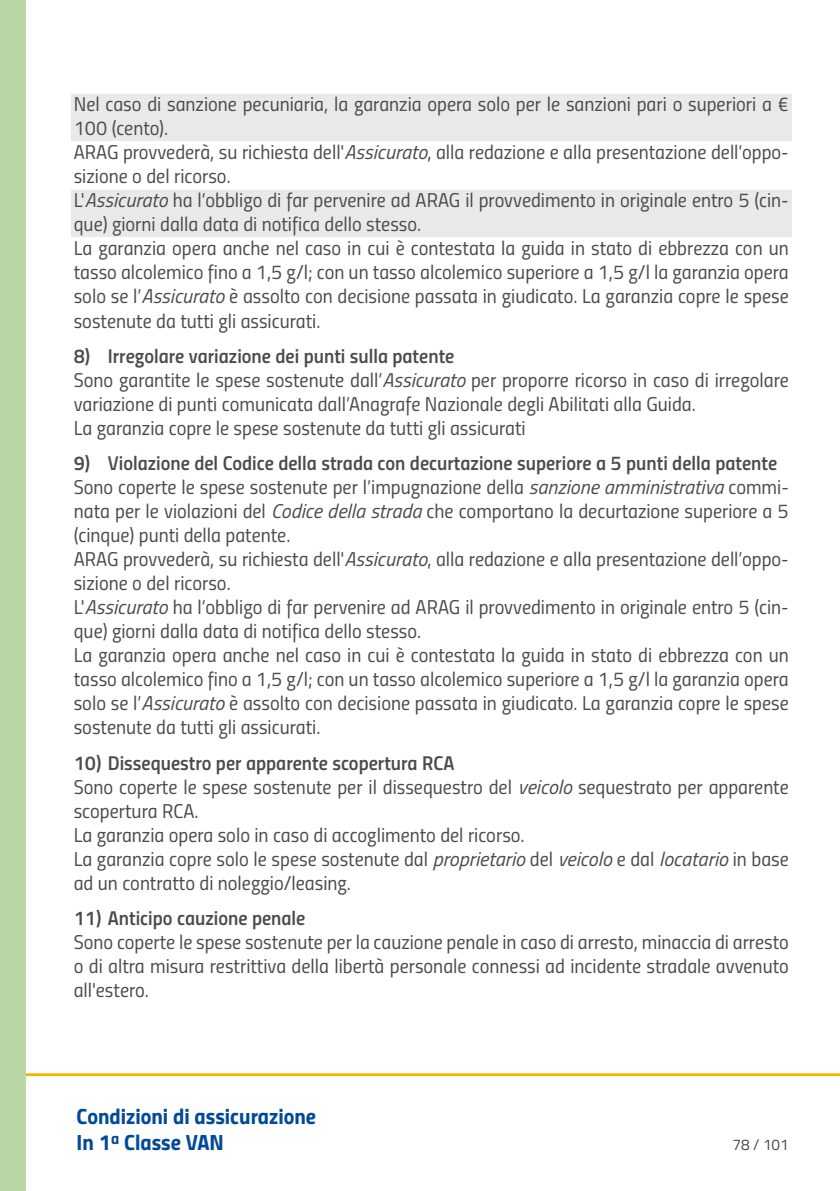
<style>
.page{position:relative;width:840px;height:1191px;background:#fff}
.page>*{position:absolute;margin:0;border:0;box-sizing:border-box;transform-origin:0 0}
.t1{font:22px/26px "Titillium Bold Upright";color:#004a97}
.t2{font:20px/24px "Titillium Regular Upright";color:#4b4b4a}
.t3{font:20px "Titillium Semibold Upright";color:#4b4b4a}
.t4{font:15.4px "Titillium";color:#4b4b4a}
.s1{font-family:"Titillium";font-style:italic}
</style>
<div class="page">
<hr style="left:0;top:1073px;width:839px;height:3px;background:#f1b600">
<div style="left:0;top:0;width:26px;height:1191px;background:#bad6a5"></div>
<div style="left:71px;top:95px;width:720px;height:46px;background:#e9e9e9"></div>
<div style="left:71px;top:191px;width:720px;height:46px;background:#e9e9e9"></div>
<p class="t2" style="left:74px;top:91px;width:716px">Nel caso di sanzione pecuniaria, la garanzia opera solo per le sanzioni pari o superiori a € 100 (cento).<br>ARAG provvederà, su richiesta dell'<span class="s1">Assicurato</span>, alla redazione e alla presentazione dell’oppo&shy;sizione o del ricorso.<br>L'<span class="s1">Assicurato</span> ha l’obbligo di far pervenire ad ARAG il provvedimento in originale entro 5 (cin&shy;que) giorni dalla data di notifica dello stesso.<br>La garanzia opera anche nel caso in cui è contestata la guida in stato di ebbrezza con un tasso alcolemico fino a 1,5 g/l; con un tasso alcolemico superiore a 1,5 g/l la garanzia opera solo se l’<span class="s1">Assicurato</span> è assolto con decisione passata in giudicato. La garanzia copre le spese sostenute da tutti gli assicurati.</p>
<p class="t3" style="left:74px;top:340px;width:382px">8) Irregolare variazione dei punti sulla patente</p>
<p class="t2" style="left:74px;top:367px;width:716px">Sono garantite le spese sostenute dall’<span class="s1">Assicurato</span> per proporre ricorso in caso di irregolare variazione di punti comunicata dall’Anagrafe Nazionale degli Abilitati alla Guida.<br>La garanzia copre le spese sostenute da tutti gli assicurati</p>
<p class="t3" style="left:74px;top:448px;width:704px">9) Violazione del Codice della strada con decurtazione superiore a 5 punti della patente</p>
<p class="t2" style="left:74px;top:474px;width:716px">Sono coperte le spese sostenute per l’impugnazione della <span class="s1">sanzione amministrativa</span> commi&shy;nata per le violazioni del <span class="s1">Codice della strada</span> che comportano la decurtazione superiore a 5 (cinque) punti della patente.<br>ARAG provvederà, su richiesta dell'<span class="s1">Assicurato</span>, alla redazione e alla presentazione dell’oppo&shy;sizione o del ricorso.<br>L'<span class="s1">Assicurato</span> ha l’obbligo di far pervenire ad ARAG il provvedimento in originale entro 5 (cin&shy;que) giorni dalla data di notifica dello stesso.<br>La garanzia opera anche nel caso in cui è contestata la guida in stato di ebbrezza con un tasso alcolemico fino a 1,5 g/l; con un tasso alcolemico superiore a 1,5 g/l la garanzia opera solo se l’<span class="s1">Assicurato</span> è assolto con decisione passata in giudicato. La garanzia copre le spese sostenute da tutti gli assicurati.</p>
<p class="t3" style="left:74px;top:747px;width:382px">10) Dissequestro per apparente scopertura RCA</p>
<p class="t2" style="left:74px;top:773px;width:716px">Sono coperte le spese sostenute per il dissequestro del <span class="s1">veicolo</span> sequestrato per apparente scopertura RCA.<br>La garanzia opera solo in caso di accoglimento del ricorso.<br>La garanzia copre solo le spese sostenute dal <span class="s1">proprietario</span> del <span class="s1">veicolo</span> e dal <span class="s1">locatario</span> in base ad un contratto di noleggio/leasing.</p>
<p class="t3" style="left:74px;top:902px;width:233px">11) Anticipo cauzione penale</p>
<p class="t2" style="left:74px;top:929px;width:716px;text-align:justify">Sono coperte le spese sostenute per la cauzione penale in caso di arresto, minaccia di arresto o di altra misura restrittiva della libertà personale connessi ad incidente stradale avvenuto all'estero.</p>
<p class="t1" style="left:77px;top:1102px;width:241px">Condizioni di assicurazione<br>In 1<sup>a</sup> Classe VAN</p>
<p class="t4" style="left:732px;top:1133px;width:58px">78 / 101</p>
</div>
